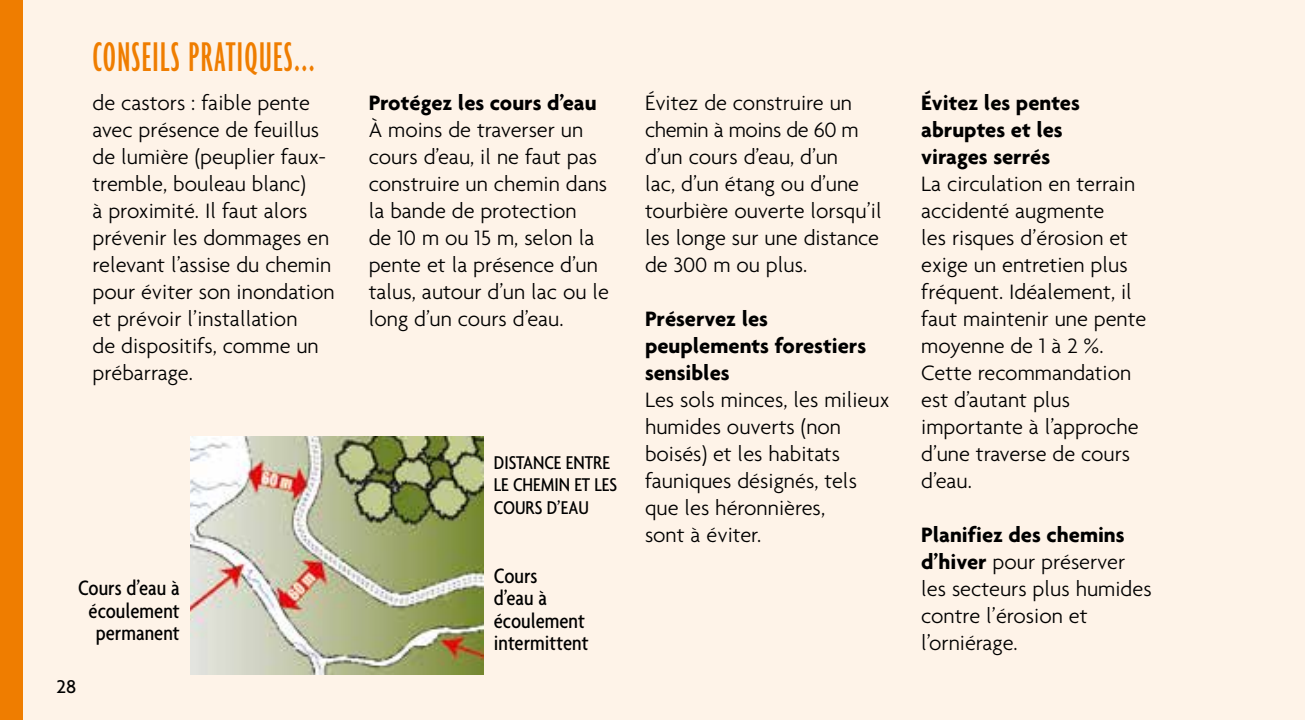
<style>
.page{position:relative;width:1305px;height:720px;background:#fef3e8}
.page>*{position:absolute;margin:0;border:0;box-sizing:border-box;transform-origin:0 0}
.t1{font:500 ultra-condensed 45px "Agenda";letter-spacing:.03em;color:#ef7d00}
.t2{font:300 22.5px/27px "Agenda";color:#000}
.t3{font:700 22.5px/27px "Agenda";color:#000}
.t4{font:500 condensed 22.5px/22.5px "Agenda";color:#000;text-align:right}
.t5{font:500 condensed 20px/22.5px "Agenda";color:#000}
.t6{font:500 20px "Agenda";color:#000}
.s1{font-weight:700}
</style>
<div class="page">
<div style="left:0;top:0;width:22px;height:720px;background:#ef7d00"></div>
<img style="left:190px;top:436px;width:293px;height:239px">
<h1 class="t1" style="left:92px;top:33px;width:224px">CONSEILS PRATIQUES...</h1>
<p class="t2" style="left:92px;top:89px;width:244px">de castors : faible pente avec présence de feuillus de lumière (peuplier faux&shy;tremble, bouleau blanc)<br>à proximité. Il faut alors prévenir les dommages en relevant l’assise du chemin pour éviter son inondation et prévoir l’installation<br>de dispositifs, comme un prébarrage.</p>
<p class="t3" style="left:369px;top:88px;width:229px">Protégez les cours d’eau</p>
<p class="t2" style="left:369px;top:116px;width:242px">À moins de traverser un cours d’eau, il ne faut pas construire un chemin dans la bande de protection<br>de 10 m ou 15 m, selon la pente et la présence d’un talus, autour d’un lac ou le long d’un cours d’eau.</p>
<p class="t4" style="left:78px;top:576px;width:103px">Cours d’eau à écoulement permanent</p>
<p class="t6" style="left:57px;top:675px;width:21px">28</p>
<p class="t5" style="left:494px;top:450px;width:125px">DISTANCE ENTRE<br>LE CHEMIN ET LES<br>COURS D’EAU</p>
<p class="t4" style="left:494px;top:564px;width:96px;text-align:left">Cours<br>d’eau à écoulement intermittent</p>
<p class="t2" style="left:645px;top:89px;width:238px">Évitez de construire un chemin à moins de 60 m d’un cours d’eau, d’un<br>lac, d’un étang ou d’une tourbière ouverte lorsqu’il les longe sur une distance de 300 m ou plus.</p>
<p class="t3" style="left:645px;top:304px;width:223px">Préservez les peuplements forestiers sensibles</p>
<p class="t2" style="left:645px;top:386px;width:246px">Les sols minces, les milieux humides ouverts (non boisés) et les habitats fauniques désignés, tels que les héronnières,<br>sont à éviter.</p>
<p class="t3" style="left:921px;top:88px;width:160px">Évitez les pentes abruptes et les virages serrés</p>
<p class="t2" style="left:921px;top:170px;width:227px">La circulation en terrain accidenté augmente<br>les risques d’érosion et exige un entretien plus fréquent. Idéalement, il faut maintenir une pente moyenne de 1 à 2 %.<br>Cette recommandation est d’autant plus importante à l’approche d’une traverse de cours d’eau.</p>
<p class="t2" style="left:921px;top:521px;width:232px"><span class="s1">Planifiez des chemins d’hiver</span> pour préserver les secteurs plus humides contre l’érosion et l’orniérage.</p>
</div>
